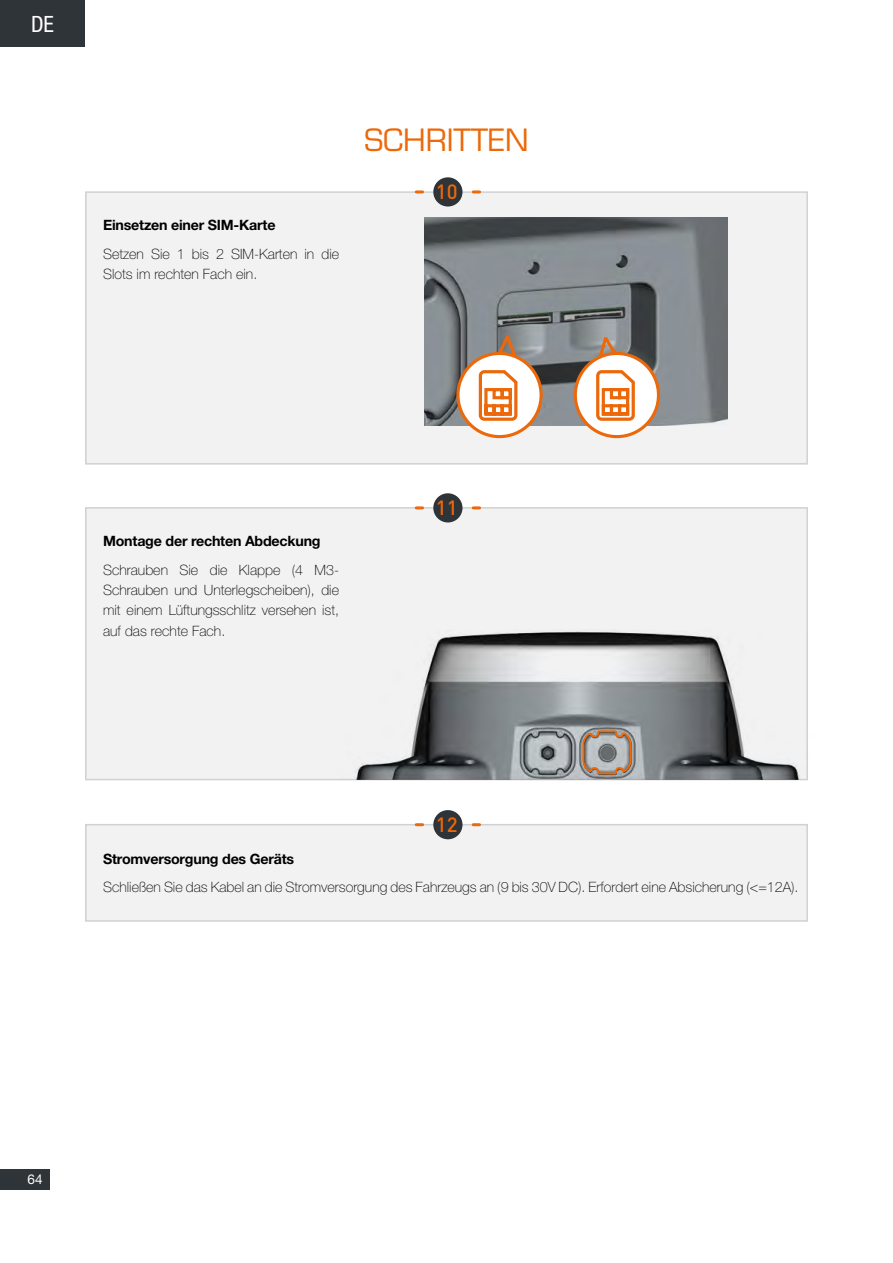
<style>
.page{position:relative;width:893px;height:1263px;background:#fff}
.page>*{position:absolute;margin:0;border:0;box-sizing:border-box;transform-origin:0 0}
.t1{font:30px "Eurostile";color:#eb690b}
.t2{font:condensed 22.5px "Helvetica Neue LT Std";color:#fff}
.t3{font:500 20.4px "DIN";color:#eb690b}
.t4{font:100 14.25px/20.2px "Helvetica Neue LT Std";color:#000}
.t5{font:700 14.25px "Helvetica Neue LT Std";letter-spacing:-.015em;color:#000}
.t6{font:13.5px "Helvetica Neue LT Std";color:#fff}
</style>
<div class="page">
<div style="left:0;top:1169px;width:49px;height:21px;background:#2f3439"></div>
<div style="left:0;top:0;width:85px;height:47px;background:#2f3439"></div>
<div style="left:85px;top:507px;width:723px;height:273px;background:#f2f2f3;border:2px solid #d0d1d2"></div>
<div style="left:85px;top:824px;width:723px;height:98px;background:#f2f2f3;border:2px solid #d0d1d2"></div>
<img style="left:327px;top:629px;width:481px;height:151px">
<svg style="left:581px;top:729px;width:52px;height:49px;background:#a69a90"></svg>
<div style="left:85px;top:191px;width:723px;height:274px;background:#f2f2f3;border:2px solid #d0d1d2"></div>
<img style="left:424px;top:218px;width:303px;height:207px">
<div style="left:458px;top:353px;width:83px;height:84px;background:#fff;border-radius:50%"></div>
<div style="left:456px;top:352px;width:87px;height:86px;border:3px solid #eb690b;border-radius:50%"></div>
<div style="left:575px;top:353px;width:83px;height:84px;background:#fff;border-radius:50%"></div>
<div style="left:574px;top:352px;width:86px;height:86px;border:3px solid #eb690b;border-radius:50%"></div>
<svg style="left:478px;top:370px;width:40px;height:51px"></svg>
<svg style="left:496px;top:332px;width:23px;height:28px"></svg>
<svg style="left:594px;top:333px;width:42px;height:88px"></svg>
<div style="left:433px;top:177px;width:29px;height:30px;background:#2f3439;border-radius:50%"></div>
<div style="left:433px;top:493px;width:29px;height:29px;background:#2f3439;border-radius:50%"></div>
<div style="left:433px;top:810px;width:29px;height:29px;background:#2f3439;border-radius:50%"></div>
<svg style="left:416px;top:190px;width:7px;height:3px"></svg>
<svg style="left:416px;top:506px;width:7px;height:3px"></svg>
<svg style="left:416px;top:823px;width:7px;height:3px"></svg>
<svg style="left:473px;top:190px;width:7px;height:3px"></svg>
<svg style="left:473px;top:506px;width:7px;height:3px"></svg>
<svg style="left:473px;top:823px;width:7px;height:3px"></svg>
<h2 class="t2" style="left:31px;top:11px;width:24px">DE</h2>
<p class="t5" style="left:103px;top:216px;width:174px">Einsetzen einer SIM-Karte</p>
<p class="t4" style="left:103px;top:244px;width:237px">Setzen Sie 1 bis 2 SIM-Karten in die<br>Slots im rechten Fach ein.</p>
<h1 class="t1" style="left:364px;top:122px;width:166px">SCHRITTEN</h1>
<h3 class="t3" style="left:436px;top:179px;width:23px">10</h3>
<p class="t5" style="left:103px;top:532px;width:219px">Montage der rechten Abdeckung</p>
<p class="t4" style="left:103px;top:559px;width:237px;text-align:justify">Schrauben Sie die Klappe (4 M3- Schrauben und Unterlegscheiben), die mit einem Lüftungsschlitz versehen ist, auf das rechte Fach.</p>
<h3 class="t3" style="left:436px;top:495px;width:23px">11</h3>
<h3 class="t3" style="left:436px;top:812px;width:23px">12</h3>
<p class="t5" style="left:103px;top:850px;width:193px">Stromversorgung des Geräts</p>
<p class="t4" style="left:103px;top:877px;width:697px">Schließen Sie das Kabel an die Stromversorgung des Fahrzeugs an (9 bis 30V DC). Erfordert eine Absicherung (&lt;=12A).</p>
<p class="t6" style="left:27px;top:1171px;width:17px">64</p>
</div>
